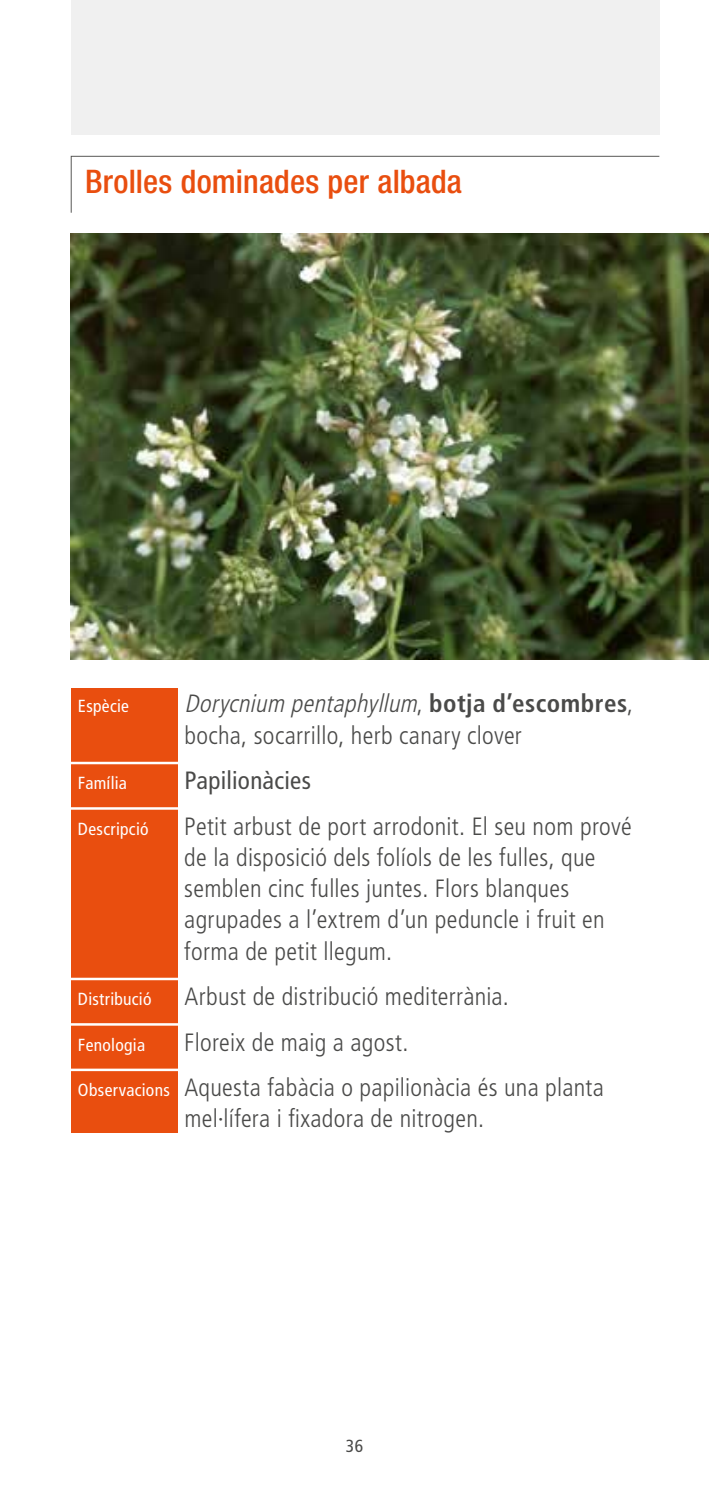
<style>
.page{position:relative;width:709px;height:1489px;background:#fff}
.page>*{position:absolute;margin:0;border:0;box-sizing:border-box;transform-origin:0 0}
.t1{font:500 condensed 32.5px "Helvetica Neue LT Std";letter-spacing:.005em;color:#e94e0f}
.t2{font:300 condensed 25px/31.2px "Frutiger LT Std";letter-spacing:.01em;color:#4a4a49}
.t3{font:condensed 25px "Frutiger LT Std";letter-spacing:.01em;color:#4a4a49}
.t4{font:condensed 17.5px "Frutiger LT Std";letter-spacing:.015em;color:#fff}
.t5{font:condensed 17.5px "Frutiger LT Std";color:#4a4a49}
.s1{font-style:italic}
.s2{font-weight:700}
.s3{font-weight:400;font-size:17.5px;color:#fff}
</style>
<div class="page">
<div style="left:71px;top:687px;width:106px;height:445px;background:#e94e0f"></div>
<div style="left:71px;top:0;width:588px;height:135px;background:#f0f0f0"></div>
<hr style="left:64px;top:761px;width:574px;height:3px;background:#fff">
<hr style="left:64px;top:807px;width:574px;height:2px;background:#fff">
<hr style="left:64px;top:977px;width:574px;height:3px;background:#fff">
<hr style="left:64px;top:1023px;width:574px;height:2px;background:#fff">
<hr style="left:64px;top:1068px;width:574px;height:3px;background:#fff">
<img style="left:71px;top:234px;width:638px;height:425px">
<svg style="left:71px;top:156px;width:589px;height:57px"></svg>
<h1 class="t1" style="left:85px;top:162px;width:378px">Brolles dominades per albada</h1>
<p class="t4" style="left:78px;top:696px;width:53px">Espècie</p>
<p class="t2" style="left:184px;top:688px;width:450px"><span class="s1">Dorycnium pentaphyllum</span>, <span class="s2">b o tj a d ’ e s c o m b r e s</span> , bocha, socarrillo, herb canary clover</p>
<p class="t4" style="left:78px;top:772px;width:51px">Família</p>
<p class="t3" style="left:184px;top:765px;width:128px">Papilionàcies</p>
<p class="t4" style="left:78px;top:818px;width:72px">Descripció</p>
<p class="t2" style="left:184px;top:810px;width:449px">Petit arbust de port arrodonit. El seu nom prové de la disposició dels folíols de les fulles, que semblen cinc fulles juntes. Flors blanques agrupades a l’extrem d’un peduncle i fruit en forma de petit llegum.</p>
<p class="t4" style="left:78px;top:988px;width:75px">Distribució</p>
<p class="t2" style="left:184px;top:981px;width:326px">Arbust de distribució mediterrània.</p>
<p class="t4" style="left:78px;top:1034px;width:69px">Fenologia</p>
<p class="t2" style="left:78px;top:1019px;width:527px;line-height:45.5px;text-indent:106px">Floreix de maig a agost.<br><span class="s3">Observacions</span> Aquesta fabàcia o papilionàcia és una planta</p>
<p class="t2" style="left:184px;top:1103px;width:301px">mel·lífera i fixadora de nitrogen.</p>
<p class="t5" style="left:346px;top:1435px;width:19px">36</p>
</div>
